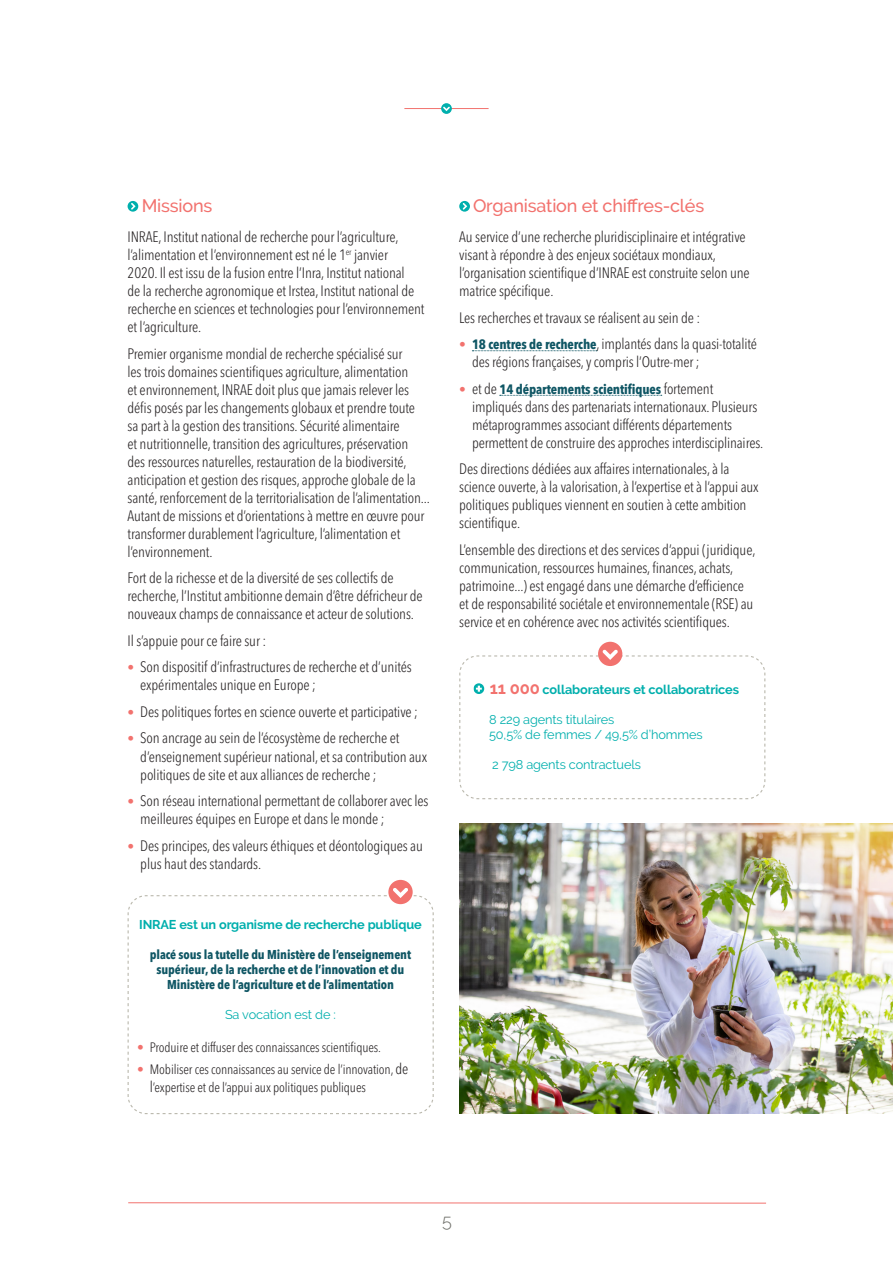
<style>
.page{position:relative;width:893px;height:1263px;background:#fff}
.page>*{position:absolute;margin:0;border:0;box-sizing:border-box;transform-origin:0 0}
.t1{font:500 18px "Raleway";letter-spacing:-.01em;color:#f2726e}
.t2{font:300 18px "Raleway";color:#6c6d67}
.t3{font:300 condensed 15px/18px "Avenir Next LT Pro";letter-spacing:-.01em;color:#231f20}
.t4{font:300 condensed 13.5px/18px "Avenir Next LT Pro";letter-spacing:-.01em;color:#231f20}
.t5{font:700 condensed 13.5px "Avenir Next LT Pro";letter-spacing:-.01em;color:#0f5664}
.t6{font:700 condensed 12.75px/15px "Avenir Next LT Pro";letter-spacing:-.01em;color:#0f5664;text-align:center}
.t7{font:12.75px "Raleway";letter-spacing:-.01em;color:#00afad}
.t8{font:700 12.75px "Raleway";letter-spacing:-.01em;color:#00afad}
.s1{font-size:13.5px;color:#f2726e}
.s2{color:#f2726e}
.s3{font-size:15px}
.s4{font-weight:700;font-size:13.5px;color:#0f5664}
.s5{font-weight:300;color:#f2726e}
.s6{font-weight:300;font-size:15px;color:#231f20}
.s7{font-size:16.5px;color:#f2726e}
</style>
<div class="page">
<hr style="left:128px;top:1202px;width:638px;height:1px;background:#f2726e">
<hr style="left:404px;top:108px;width:85px;height:1px;background:#f2726e">
<svg style="left:441px;top:103px;width:11px;height:11px"></svg>
<svg style="left:443px;top:107px;width:7px;height:4px"></svg>
<div style="left:128px;top:201px;width:10px;height:11px;background:#00afad;border-radius:50%"></div>
<svg style="left:131px;top:203px;width:5px;height:7px"></svg>
<svg style="left:472px;top:350px;width:125px;height:1px"></svg>
<svg style="left:500px;top:395px;width:162px;height:1px"></svg>
<svg style="left:459px;top:201px;width:11px;height:11px"></svg>
<svg style="left:463px;top:203px;width:4px;height:7px"></svg>
<img style="left:459px;top:823px;width:434px;height:291px">
<svg style="left:127px;top:895px;width:307px;height:220px"></svg>
<div style="left:388px;top:880px;width:25px;height:24px;background:#f2726e;border-radius:50%"></div>
<svg style="left:149px;top:888px;width:259px;height:10px"></svg>
<div style="left:598px;top:642px;width:24px;height:24px;background:#f2726e;border-radius:50%"></div>
<svg style="left:459px;top:649px;width:307px;height:151px"></svg>
<p class="t1" style="left:142px;top:195px;width:72px">Missions</p>
<p class="t3" style="left:128px;top:228px;width:298px">INRAE, Institut national de recherche pour l’agriculture, l’alimentation et l’environnement est né le 1<sup>er</sup> janvier<br>2020. Il est issu de la fusion entre l’Inra, Institut national<br>de la recherche agronomique et Irstea, Institut national de recherche en sciences et technologies pour l’environnement et l’agriculture.</p>
<p class="t3" style="left:128px;top:345px;width:304px">Premier organisme mondial de recherche spécialisé sur<br>les trois domaines scientifiques agriculture, alimentation<br>et environnement, INRAE doit plus que jamais relever les défis posés par les changements globaux et prendre toute<br>sa part à la gestion des transitions. Sécurité alimentaire<br>et nutritionnelle, transition des agricultures, préservation<br>des ressources naturelles, restauration de la biodiversité, anticipation et gestion des risques, approche globale de la santé, renforcement de la territorialisation de l’alimentation...<br>Autant de missions et d’orientations à mettre en œuvre pour transformer durablement l’agriculture, l’alimentation et l’environnement.</p>
<p class="t3" style="left:128px;top:569px;width:297px">Fort de la richesse et de la diversité de ses collectifs de recherche, l’Institut ambitionne demain d’être défricheur de nouveaux champs de connaissance et acteur de solutions.</p>
<p class="t3" style="left:128px;top:632px;width:140px">Il s’appuie pour ce faire sur :</p>
<p class="t3" style="left:140px;top:658px;width:273px;text-indent:-13px"><span class="s1">•</span> Son dispositif d’infrastructures de recherche et d’unités expérimentales unique en Europe ;</p>
<p class="t3" style="left:128px;top:703px;width:292px"><span class="s1">•</span> Des politiques fortes en science ouverte et participative ;</p>
<p class="t3" style="left:140px;top:729px;width:288px;text-indent:-13px"><span class="s1">•</span> Son ancrage au sein de l’écosystème de recherche et d’enseignement supérieur national, et sa contribution aux politiques de site et aux alliances de recherche ;</p>
<p class="t3" style="left:140px;top:792px;width:290px;text-indent:-13px"><span class="s1">•</span> Son réseau international permettant de collaborer avec les meilleures équipes en Europe et dans le monde ;</p>
<p class="t3" style="left:140px;top:836px;width:284px;text-indent:-13px"><span class="s1">•</span> Des principes, des valeurs éthiques et déontologiques au plus haut des standards.</p>
<p class="t8" style="left:139px;top:917px;width:284px">INRAE est un organisme de recherche publique</p>
<p class="t6" style="left:150px;top:947px;width:263px">placé sous la tutelle du Ministère de l’enseignement supérieur, de la recherche et de l’innovation et du<br>Ministère de l’agriculture et de l’alimentation</p>
<p class="t7" style="left:225px;top:1007px;width:112px">Sa vocation est de :</p>
<p class="t4" style="left:137px;top:1038px;width:245px"><span class="s2">•</span> Produire et diffuser des connaissances scientifiques.</p>
<p class="t4" style="left:150px;top:1060px;width:260px;text-indent:-13px"><span class="s2">•</span> Mobiliser ces connaissances au service de l’innovation, <span class="s3">de l</span>’expertise et de l’appui aux politiques publiques</p>
<p class="t1" style="left:473px;top:195px;width:233px">Organisation et chiffres-clés</p>
<p class="t3" style="left:459px;top:228px;width:292px">Au service d’une recherche pluridisciplinaire et intégrative visant à répondre à des enjeux sociétaux mondiaux, l’organisation scientifique d’INRAE est construite selon une matrice spécifique.</p>
<p class="t3" style="left:459px;top:309px;width:243px">Les recherches et travaux se réalisent au sein de :</p>
<p class="t3" style="left:472px;top:335px;width:287px;text-indent:-13px"><span class="s1">•</span> <span class="s4">18 centres de recherche</span>, implantés dans la quasi-totalité des régions françaises, y compris l’Outre-mer ;</p>
<p class="t5" style="left:459px;top:381px;width:256px"><span class="s5">•</span> <span class="s6">et de</span> 14 départements scientifiques <span class="s6">fortement</span></p>
<p class="t3" style="left:472px;top:398px;width:293px">impliqués dans des partenariats internationaux. Plusieurs métaprogrammes associant différents départements permettent de construire des approches interdisciplinaires.</p>
<p class="t3" style="left:459px;top:460px;width:301px">Des directions dédiées aux affaires internationales, à la science ouverte, à la valorisation, à l’expertise et à l’appui aux politiques publiques viennent en soutien à cette ambition scientifique.</p>
<p class="t3" style="left:459px;top:541px;width:298px">L’ensemble des directions et des services d’appui (juridique, communication, ressources humaines, finances, achats, patrimoine...) est engagé dans une démarche d’efficience et de responsabilité sociétale et environnementale (RSE) au service et en cohérence avec nos activités scientifiques.</p>
<p class="t8" style="left:490px;top:682px;width:251px"><span class="s7">11 000</span> collaborateurs et collaboratrices</p>
<p class="t7" style="left:489px;top:712px;width:127px">8 229 agents titulaires</p>
<p class="t7" style="left:489px;top:727px;width:215px">50,5% de femmes / 49,5% d’hommes</p>
<p class="t7" style="left:492px;top:757px;width:150px">2 798 agents contractuels</p>
<p class="t2" style="left:442px;top:1210px;width:11px">5</p>
</div>
